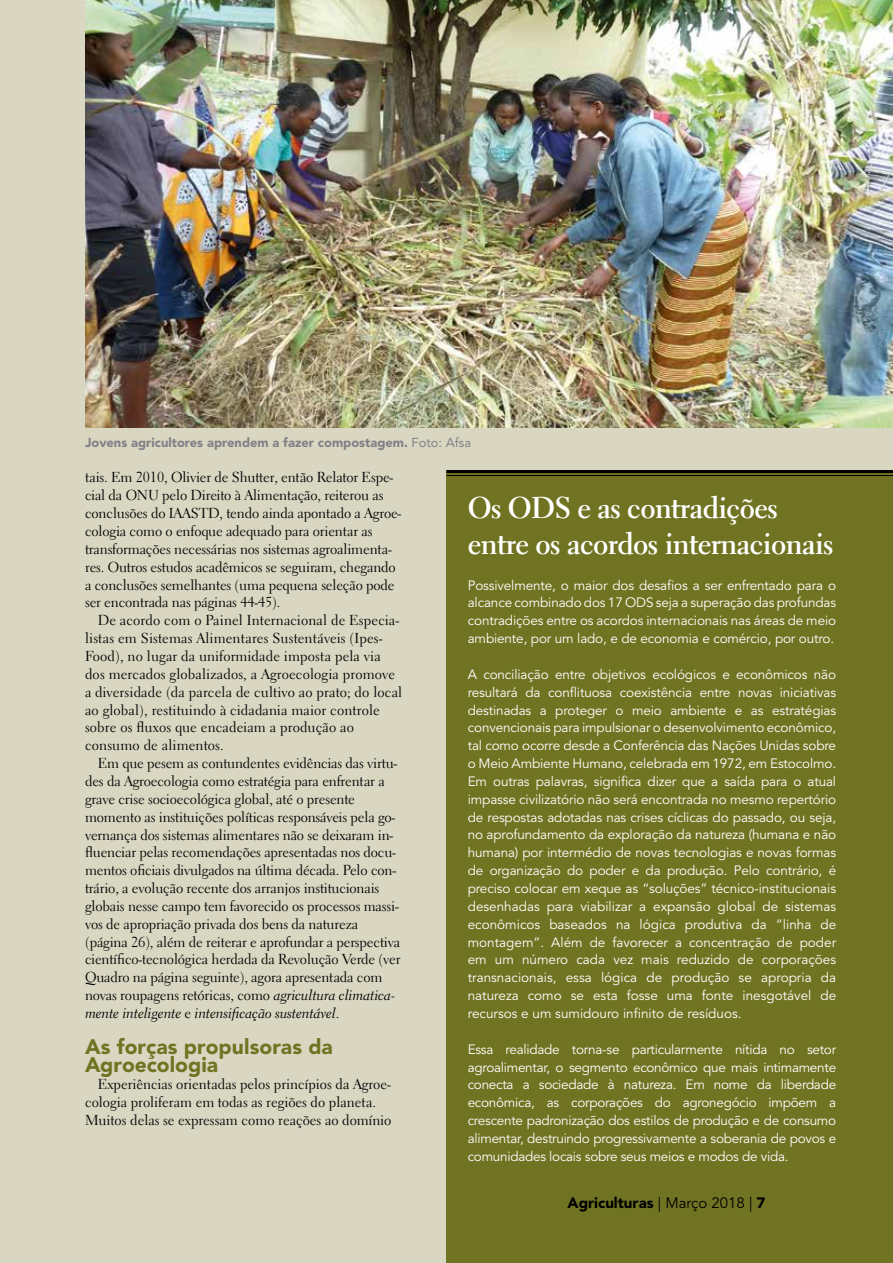
<style>
.page{position:relative;width:893px;height:1263px;background:#d9d6c1}
.page>*{position:absolute;margin:0;border:0;box-sizing:border-box;transform-origin:0 0}
.t1{font:700 30px/35.7px "Electra LT Std";letter-spacing:-.02em;color:#fff}
.t2{font:900 21px/17.9px "Avenir LT Std";letter-spacing:.005em;color:#707422}
.t3{font:900 15px "Avenir LT Std";color:#000}
.t4{font:14.4px/17.9px "Electra LT Std";letter-spacing:-.01em;color:#000}
.t5{font:14.4px/17.9px "Electra LT Std";letter-spacing:.01em;color:#000}
.t6{font:14.4px "Electra LT Std Cursive";letter-spacing:-.01em;color:#000}
.t7{font:13.5px/17.9px "Avenir LT Std";letter-spacing:-.01em;color:#fff;text-align:justify}
.t8{font:900 12.9px "Avenir LT Std";color:#847f87}
.s1{font-weight:400}
.s2{font-family:"Electra LT Std Cursive"}
.s3{font-family:"Electra LT Std"}
</style>
<div class="page">
<img style="left:85px;top:0;width:808px;height:427px">
<div style="left:446px;top:470px;width:447px;height:793px;background:#707422"></div>
<hr style="left:446px;top:470px;width:447px;height:3px;background:#000">
<hr style="left:446px;top:475px;width:447px;height:1px;background:#000">
<p class="t8" style="left:85px;top:434px;width:388px">Jovens agricultores aprendem a fazer compostagem. <span class="s1">Foto: Afsa</span></p>
<p class="t4" style="left:85px;top:469px;width:318px">tais. Em 2010, Olivier de Shutter, então Relator Espe&shy;cial da ONU pelo Direito à Alimentação, reiterou as conclusões do IAASTD, tendo ainda apontado a Agroe&shy;cologia como o enfoque adequado para orientar as transformações necessárias nos sistemas agroalimenta&shy;res. Outros estudos acadêmicos se seguiram, chegando a conclusões semelhantes (uma pequena seleção pode ser encontrada nas páginas 44-45).</p>
<p class="t5" style="left:85px;top:611px;width:319px;text-indent:13px">De acordo com o Painel Internacional de Especia&shy;listas em Sistemas Alimentares Sustentáveis (Ipes-Food), no lugar da uniformidade imposta pela via dos mercados globalizados, a Agroecologia promove a diversidade (da parcela de cultivo ao prato; do local ao global), restituindo à cidadania maior controle sobre os fluxos que encadeiam a produção ao consumo de alimentos.</p>
<p class="t4" style="left:85px;top:754px;width:317px;text-indent:13px">Em que pesem as contundentes evidências das virtu&shy;des da Agroecologia como estratégia para enfrentar a grave crise socioecológica global, até o presente momento as instituições políticas responsáveis pela go&shy;vernança dos sistemas alimentares não se deixaram in&shy;fluenciar pelas recomendações apresentadas nos docu&shy;mentos oficiais divulgados na última década. Pelo con&shy;trário, a evolução recente dos arranjos institucionais globais nesse campo tem favorecido os processos massi&shy;vos de apropriação privada dos bens da natureza (página 26), além de reiterar e aprofundar a perspectiva científico-tecnológica herdada da Revolução Verde (ver Quadro na página seguinte), agora apresentada com novas roupagens retóricas, como <span class="s2">agricultura climatica-</span></p>
<p class="t6" style="left:85px;top:1004px;width:256px">mente inteligente <span class="s3">e</span> intensificação sustentável<span class="s3">.</span></p>
<h2 class="t2" style="left:85px;top:1037px;width:249px">As forças propulsoras da<br>Agroecologia</h2>
<p class="t4" style="left:85px;top:1075px;width:308px;text-indent:13px">Experiências orientadas pelos princípios da Agroe&shy;cologia proliferam em todas as regiões do planeta.<br>Muitos delas se expressam como reações ao domínio</p>
<h1 class="t1" style="left:468px;top:490px;width:367px">Os ODS e as contradições entre os acordos internacionais</h1>
<p class="t7" style="left:468px;top:576px;width:370px">Possivelmente, o maior dos desafios a ser enfrentado para o alcance combinado dos 17 ODS seja a superação das profundas contradições entre os acordos internacionais nas áreas de meio ambiente, por um lado, e de economia e comércio, por outro.</p>
<p class="t7" style="left:468px;top:666px;width:370px">A conciliação entre objetivos ecológicos e econômicos não resultará da conflituosa coexistência entre novas iniciativas destinadas a proteger o meio ambiente e as estratégias convencionais para impulsionar o desenvolvimento econômico, tal como ocorre desde a Conferência das Nações Unidas sobre o Meio Ambiente Humano, celebrada em 1972, em Estocolmo.<br>Em outras palavras, significa dizer que a saída para o atual impasse civilizatório não será encontrada no mesmo repertório de respostas adotadas nas crises cíclicas do passado, ou seja, no aprofundamento da exploração da natureza (humana e não humana) por intermédio de novas tecnologias e novas formas de organização do poder e da produção. Pelo contrário, é preciso colocar em xeque as “soluções” técnico-institucionais desenhadas para viabilizar a expansão global de sistemas econômicos baseados na lógica produtiva da “linha de montagem”. Além de favorecer a concentração de poder em um número cada vez mais reduzido de corporações transnacionais, essa lógica de produção se apropria da natureza como se esta fosse uma fonte inesgotável de recursos e um sumidouro infinito de resíduos.</p>
<p class="t7" style="left:468px;top:1040px;width:370px">Essa realidade torna-se particularmente nítida no setor agroalimentar, o segmento econômico que mais intimamente conecta a sociedade à natureza. Em nome da liberdade econômica, as corporações do agronegócio impõem a crescente padronização dos estilos de produção e de consumo alimentar, destruindo progressivamente a soberania de povos e comunidades locais sobre seus meios e modos de vida.</p>
<p class="t3" style="left:568px;top:1193px;width:199px">Agriculturas <span class="s1">| Março 2018 |</span> 7</p>
</div>
